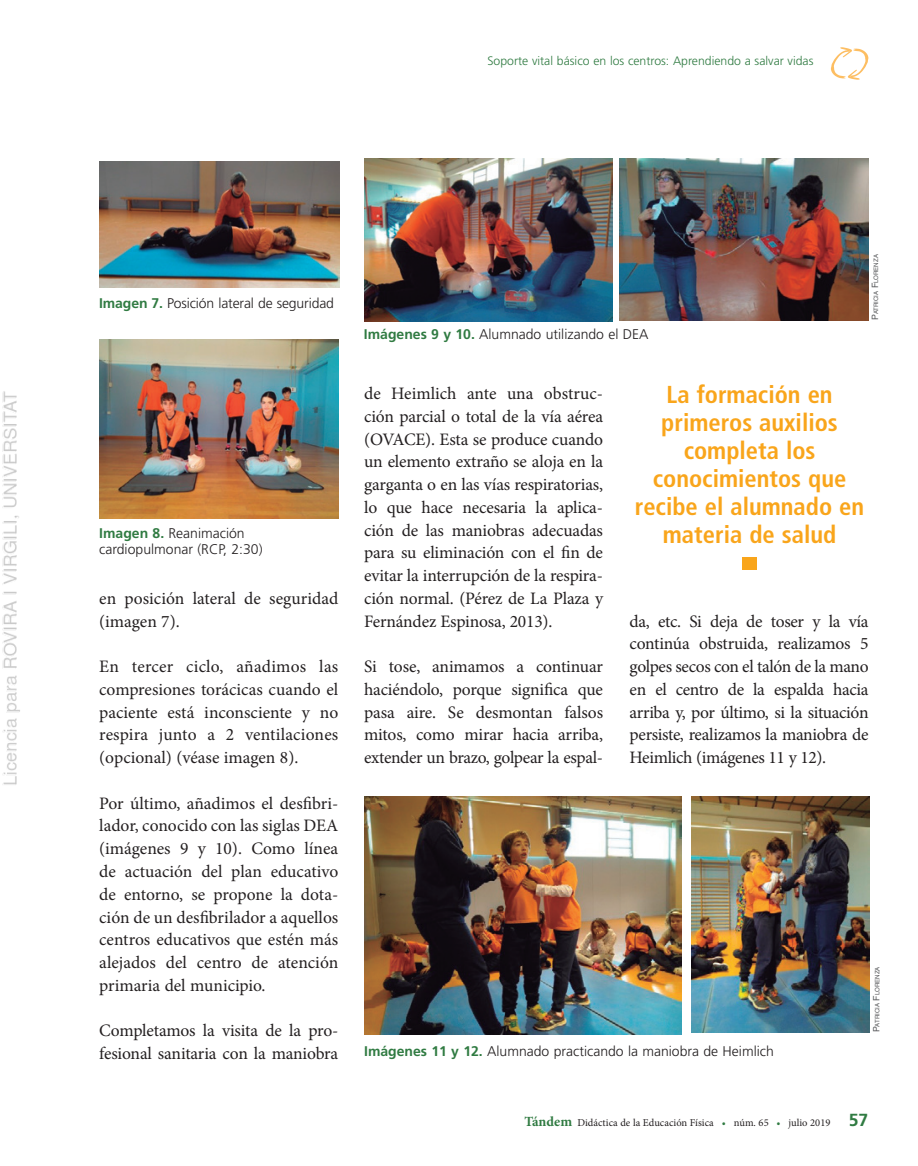
<style>
.page{position:relative;width:918px;height:1166px;background:#fff}
.page>*{position:absolute;margin:0;border:0;box-sizing:border-box;transform-origin:0 0}
.t1{font:700 condensed 42px "Minion Pro";color:#f9a51b;scale:1.2 1}
.t2{font:700 condensed 24.5px/28px "Frutiger LT Std";color:#f9a51b;text-align:center}
.t3{font:17.5px/22.8px "Minion Pro";letter-spacing:-.01em;color:#231f20;text-align:justify}
.t4{font:300 14px/16.8px "Frutiger LT Std";color:#231f20}
.t5{font:300 12.25px "Frutiger LT Std";color:#307b42}
.t6{font:10.5px "Minion Pro";color:#231f20}
.t7{font:6.12px "Helvetica LT Std";color:#57585a}
.s1{font-weight:700;color:#307b42}
.s2{font-size:8.75px}
.s3{font-weight:700;font-size:14px;color:#307b42}
.s4{color:#307b42}
.s5{font-family:"Frutiger LT Std";font-weight:700;font-size:17.5px;color:#307b42}
</style>
<div class="page">
<img style="left:2px;top:47px;width:868px;height:988px">
<p class="t5" style="left:487px;top:54px;width:327px">Soporte vital básico en los centros: Aprendiendo a salvar vidas</p>
<p class="t4" style="left:99px;top:295px;width:236px"><span class="s1">Imagen 7.</span> Posición lateral de seguridad</p>
<p class="t4" style="left:99px;top:525px;width:165px"><span class="s1">Imagen 8.</span> Reanimación cardiopulmonar (RCP, 2:30)</p>
<p class="t3" style="left:99px;top:587px;width:240px">en posición lateral de seguridad (imagen 7).</p>
<p class="t3" style="left:99px;top:655px;width:241px">En tercer ciclo, añadimos las compresiones torácicas cuando el paciente está inconsciente y no respira junto a 2 ventilaciones (opcional) (véase imagen 8).</p>
<p class="t3" style="left:99px;top:792px;width:241px">Por último, añadimos el desfibri&shy;lador, conocido con las siglas DEA (imágenes 9 y 10). Como línea de actuación del plan educativo de entorno, se propone la dota&shy;ción de un desfibrilador a aquellos centros educativos que estén más alejados del centro de atención primaria del municipio.</p>
<p class="t3" style="left:99px;top:1019px;width:241px">Completamos la visita de la pro&shy;fesional sanitaria con la maniobra</p>
<p class="t4" style="left:364px;top:326px;width:286px"><span class="s1">Imágenes 9 y 10.</span> Alumnado utilizando el DEA</p>
<p class="t7" style="left:872px;top:320px;width:67px;rotate:-90deg"><span class="s2">P</span>atricia <span class="s2">F</span>lorenza</p>
<p class="t3" style="left:364px;top:382px;width:240px">de Heimlich ante una obstruc&shy;ción parcial o total de la vía aérea (OVACE). Esta se produce cuando un elemento extraño se aloja en la garganta o en las vías respiratorias, lo que hace necesaria la aplica&shy;ción de las maniobras adecuadas para su eliminación con el fin de evitar la interrupción de la respira&shy;ción normal. (Pérez de La Plaza y Fernández Espinosa, 2013).</p>
<p class="t3" style="left:364px;top:655px;width:240px">Si tose, animamos a continuar haciéndolo, porque significa que pasa aire. Se desmontan falsos mitos, como mirar hacia arriba, extender un brazo, golpear la espal-</p>
<h2 class="t2" style="left:635px;top:380px;width:231px">La formación en primeros auxilios completa los conocimientos que recibe el alumnado en materia de salud</h2>
<h1 class="t1" style="left:739px;top:532px;width:19px">■</h1>
<p class="t3" style="left:629px;top:610px;width:240px">da, etc. Si deja de toser y la vía continúa obstruida, realizamos 5 golpes secos con el talón de la mano en el centro de la espalda hacia arriba y, por último, si la situación persiste, realizamos la maniobra de Heimlich (imágenes 11 y 12).</p>
<p class="t7" style="left:874px;top:1032px;width:67px;rotate:-90deg"><span class="s2">P</span>atricia <span class="s2">F</span>lorenza</p>
<p class="t4" style="left:364px;top:1043px;width:411px"><span class="s1">Imágenes 11 y 12.</span> Alumnado practicando la maniobra de Heimlich</p>
<p class="t6" style="left:524px;top:1116px;width:345px"><span class="s3">Tándem</span> Didáctica de la Educación Física <span class="s4">•</span> núm. 65 <span class="s4">•</span> julio 2019 <span class="s5">57</span></p>
</div>
